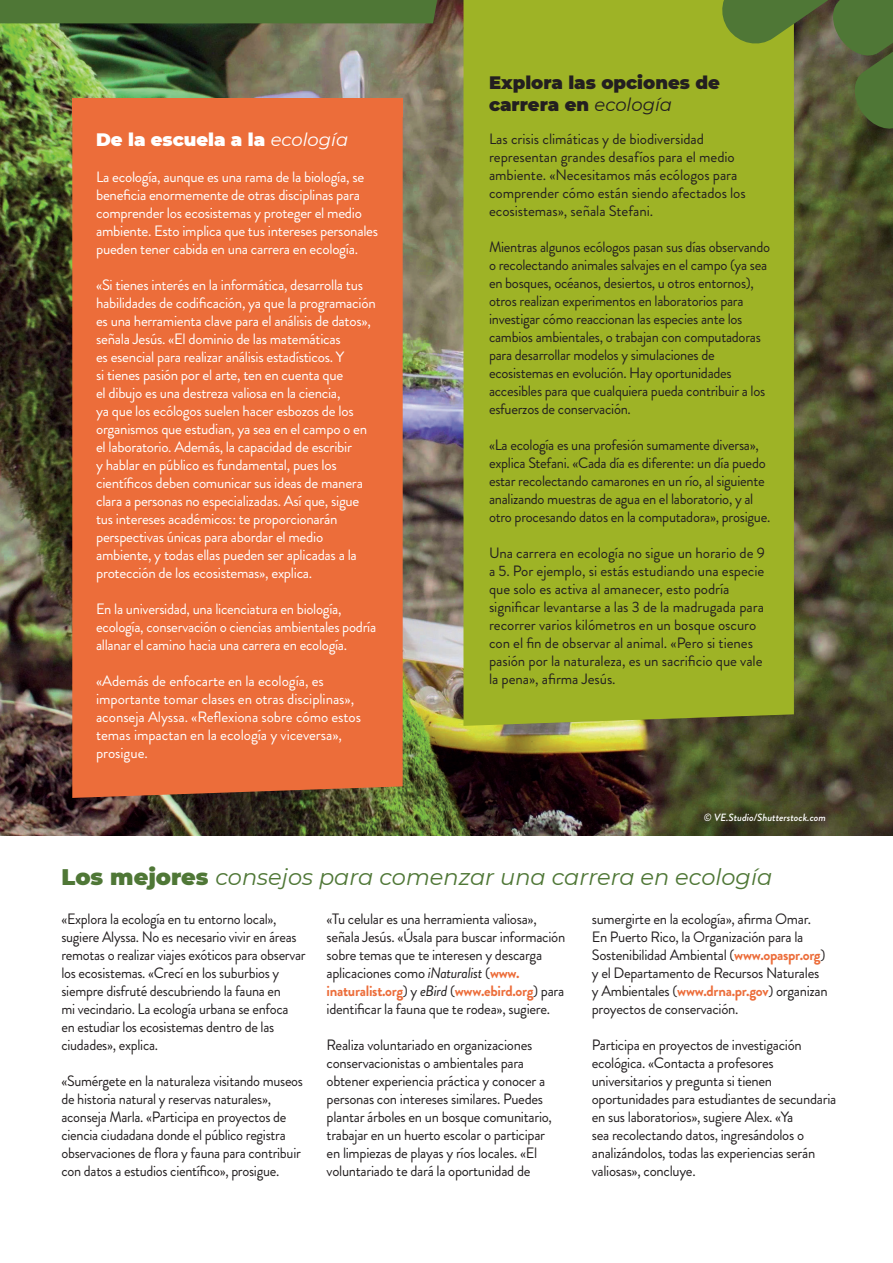
<style>
.page{position:relative;width:893px;height:1263px;background:#fff}
.page>*{position:absolute;margin:0;border:0;box-sizing:border-box;transform-origin:0 0}
.t1{font:italic 22.5px "Montserrat";color:#4f7736}
.t2{font:900 18px/21.6px "Montserrat";color:#231f20}
.t3{font:900 18px "Montserrat";color:#fff}
.t4{font:15px/18px "Brandon Grotesque";letter-spacing:-.02em;color:#231f20}
.t5{font:15px/18px "Brandon Grotesque";letter-spacing:-.02em;color:#fff}
.t6{font:15px/18px "Brandon Grotesque";letter-spacing:-.02em;color:#231f20;scale:.96 1}
.t7{font:italic 500 10.5px "Brandon Grotesque";color:#fff}
.s1{font-weight:400;font-style:italic}
.s2{font-weight:400}
.s3{font-weight:900;font-style:normal}
.s4{font-weight:700;color:#ec6d3a}
.s5{font-style:italic}
</style>
<div class="page">
<img style="left:0;top:0;width:893px;height:835px">
<div style="left:463px;top:0;width:331px;height:726px;background:#9eb326"></div>
<div style="left:72px;top:116px;width:331px;height:682px;background:#ec6d3a"></div>
<svg style="left:718px;top:0;width:175px;height:133px;background:#6e8233"></svg>
<div style="left:0;top:0;width:437px;height:23px;background:#4f7736"></div>
<div style="left:72px;top:98px;width:331px;height:18px;background:#ec6d3a"></div>
<p class="t3" style="left:96px;top:126px;width:254px">De la escuela a la <span class="s1">ecología</span></p>
<p class="t5" style="left:96px;top:168px;width:284px">La ecología, aunque es una rama de la biología, se beneficia enormemente de otras disciplinas para comprender los ecosistemas y proteger el medio ambiente. Esto implica que tus intereses personales pueden tener cabida en una carrera en ecología.</p>
<p class="t5" style="left:96px;top:276px;width:281px">«Si tienes interés en la informática, desarrolla tus habilidades de codificación, ya que la programación es una herramienta clave para el análisis de datos», señala Jesús. «El dominio de las matemáticas<br>es esencial para realizar análisis estadísticos. Y<br>si tienes pasión por el arte, ten en cuenta que<br>el dibujo es una destreza valiosa en la ciencia,<br>ya que los ecólogos suelen hacer esbozos de los organismos que estudian, ya sea en el campo o en el laboratorio. Además, la capacidad de escribir<br>y hablar en público es fundamental, pues los científicos deben comunicar sus ideas de manera clara a personas no especializadas. Así que, sigue tus intereses académicos: te proporcionarán perspectivas únicas para abordar el medio ambiente, y todas ellas pueden ser aplicadas a la protección de los ecosistemas», explica.</p>
<p class="t5" style="left:96px;top:600px;width:282px">En la universidad, una licenciatura en biología, ecología, conservación o ciencias ambientales podría allanar el camino hacia una carrera en ecología.</p>
<p class="t5" style="left:96px;top:672px;width:266px">«Además de enfocarte en la ecología, es importante tomar clases en otras disciplinas», aconseja Alyssa. «Reflexiona sobre cómo estos temas impactan en la ecología y viceversa», prosigue.</p>
<p class="t2" style="left:489px;top:71px;width:232px">Explora las opciones de carrera en <span class="s1">ecología</span></p>
<p class="t4" style="left:489px;top:130px;width:258px">Las crisis climáticas y de biodiversidad representan grandes desafíos para el medio ambiente. «Necesitamos más ecólogos para comprender cómo están siendo afectados los ecosistemas», señala Stefani.</p>
<p class="t4" style="left:489px;top:238px;width:283px">Mientras algunos ecólogos pasan sus días observando o recolectando animales salvajes en el campo (ya sea en bosques, océanos, desiertos, u otros entornos), otros realizan experimentos en laboratorios para investigar cómo reaccionan las especies ante los cambios ambientales, o trabajan con computadoras para desarrollar modelos y simulaciones de ecosistemas en evolución. Hay oportunidades accesibles para que cualquiera pueda contribuir a los esfuerzos de conservación.</p>
<p class="t4" style="left:489px;top:436px;width:283px">«La ecología es una profesión sumamente diversa», explica Stefani. «Cada día es diferente: un día puedo estar recolectando camarones en un río, al siguiente analizando muestras de agua en el laboratorio, y al otro procesando datos en la computadora», prosigue.</p>
<p class="t4" style="left:489px;top:544px;width:277px">Una carrera en ecología no sigue un horario de 9 a 5. Por ejemplo, si estás estudiando una especie que solo es activa al amanecer, esto podría significar levantarse a las 3 de la madrugada para recorrer varios kilómetros en un bosque oscuro con el fin de observar al animal. «Pero si tienes pasión por la naturaleza, es un sacrificio que vale la pena», afirma Jesús.</p>
<p class="t7" style="left:704px;top:810px;width:124px"><span class="s2">©</span> VE.Studio/Shutterstock.com</p>
<p class="t1" style="left:61px;top:861px;width:712px"><span class="s3">Los mejores</span> consejos para comenzar una carrera en ecología</p>
<p class="t6" style="left:61px;top:910px;width:256px">«Explora la ecología en tu entorno local», sugiere Alyssa. No es necesario vivir en áreas remotas o realizar viajes exóticos para observar los ecosistemas. «Crecí en los suburbios y siempre disfruté descubriendo la fauna en<br>mi vecindario. La ecología urbana se enfoca en estudiar los ecosistemas dentro de las ciudades», explica.</p>
<p class="t6" style="left:61px;top:1072px;width:253px">«Sumérgete en la naturaleza visitando museos de historia natural y reservas naturales», aconseja Marla. «Participa en proyectos de ciencia ciudadana donde el público registra observaciones de flora y fauna para contribuir con datos a estudios científico», prosigue.</p>
<p class="t4" style="left:592px;top:910px;width:237px">sumergirte en la ecología», afirma Omar.<br>En Puerto Rico, la Organización para la Sostenibilidad Ambiental (<span class="s4">www.opaspr.org</span>) y el Departamento de Recursos Naturales y Ambientales (<span class="s4">www.drna.pr.gov</span>) organizan proyectos de conservación.</p>
<p class="t4" style="left:592px;top:1036px;width:246px">Participa en proyectos de investigación ecológica. «Contacta a profesores universitarios y pregunta si tienen oportunidades para estudiantes de secundaria en sus laboratorios», sugiere Alex. «Ya<br>sea recolectando datos, ingresándolos o analizándolos, todas las experiencias serán valiosas», concluye.</p>
<p class="t4" style="left:327px;top:910px;width:240px">«Tu celular es una herramienta valiosa», señala Jesús. «Úsala para buscar información sobre temas que te interesen y descarga aplicaciones como <span class="s5">iNaturalist</span> (<span class="s4">www. inaturalist.org</span>) y <span class="s5">eBird</span> (<span class="s4">www.ebird.org</span>) para identificar la fauna que te rodea», sugiere.</p>
<p class="t4" style="left:327px;top:1036px;width:227px">Realiza voluntariado en organizaciones conservacionistas o ambientales para obtener experiencia práctica y conocer a personas con intereses similares. Puedes plantar árboles en un bosque comunitario, trabajar en un huerto escolar o participar en limpiezas de playas y ríos locales. «El voluntariado te dará la oportunidad de</p>
</div>
